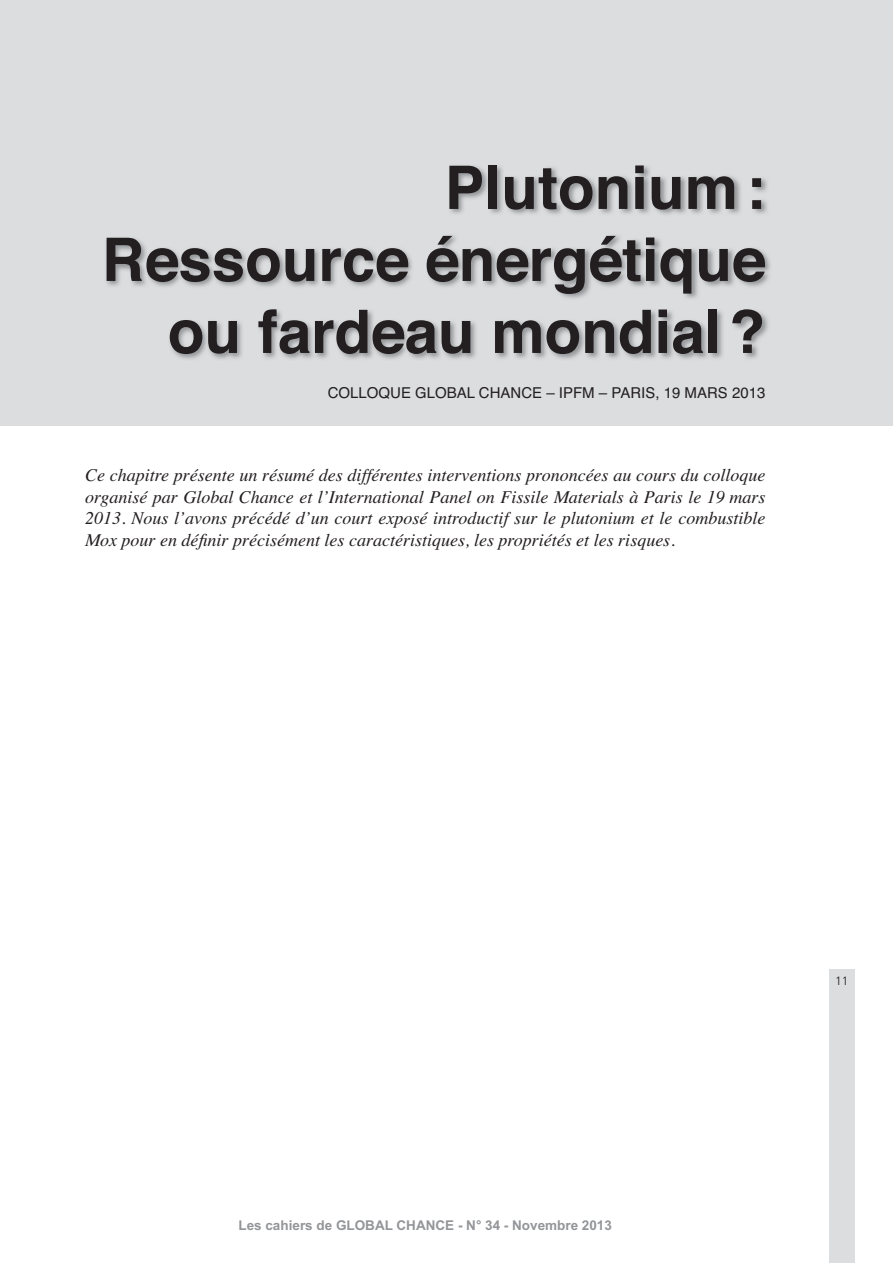
<style>
.page{position:relative;width:893px;height:1263px;background:#fff}
.page>*{position:absolute;margin:0;border:0;box-sizing:border-box;transform-origin:0 0}
.t1{font:700 60px/72px "Helvetica";color:#231f20;text-align:right}
.t2{font:italic 18px/21.6px "Times";color:#231f20;text-align:justify}
.t3{font:15px "Helvetica";color:#231f20}
.t4{font:700 13.5px "Arial";color:#939598}
.t5{font:300 12px "Frutiger";color:#231f20}
</style>
<div class="page">
<div style="left:829px;top:969px;width:26px;height:294px;background:#dcddde"></div>
<div style="left:0;top:0;width:893px;height:425px;background:#dcddde"></div>
<img style="left:106px;top:166px;width:664px;height:193px">
<h1 class="t1" style="left:102px;top:158px;width:665px">Plutonium :<br>Ressource énergétique ou fardeau mondial ?</h1>
<h1 class="t1" style="left:522px;top:302px;width:245px">Chapitre</h1>
<p class="t3" style="left:328px;top:387px;width:439px">COLLOQUE GLOBAL CHANCE – IPFM – PARIS, 19 MARS 2013</p>
<p class="t2" style="left:85px;top:466px;width:682px">Ce chapitre présente un résumé des différentes interventions prononcées au cours du colloque organisé par Global Chance et l’International Panel on Fissile Materials à Paris le 19 mars 2013. Nous l’avons précédé d’un court exposé introductif sur le plutonium et le combustible Mox pour en définir précisément les caractéristiques, les propriétés et les risques.</p>
<p class="t4" style="left:238px;top:1218px;width:375px">Les cahiers de GLOBAL CHANCE - N° 34 - Novembre 2013</p>
<p class="t5" style="left:835px;top:976px;width:15px">11</p>
</div>
